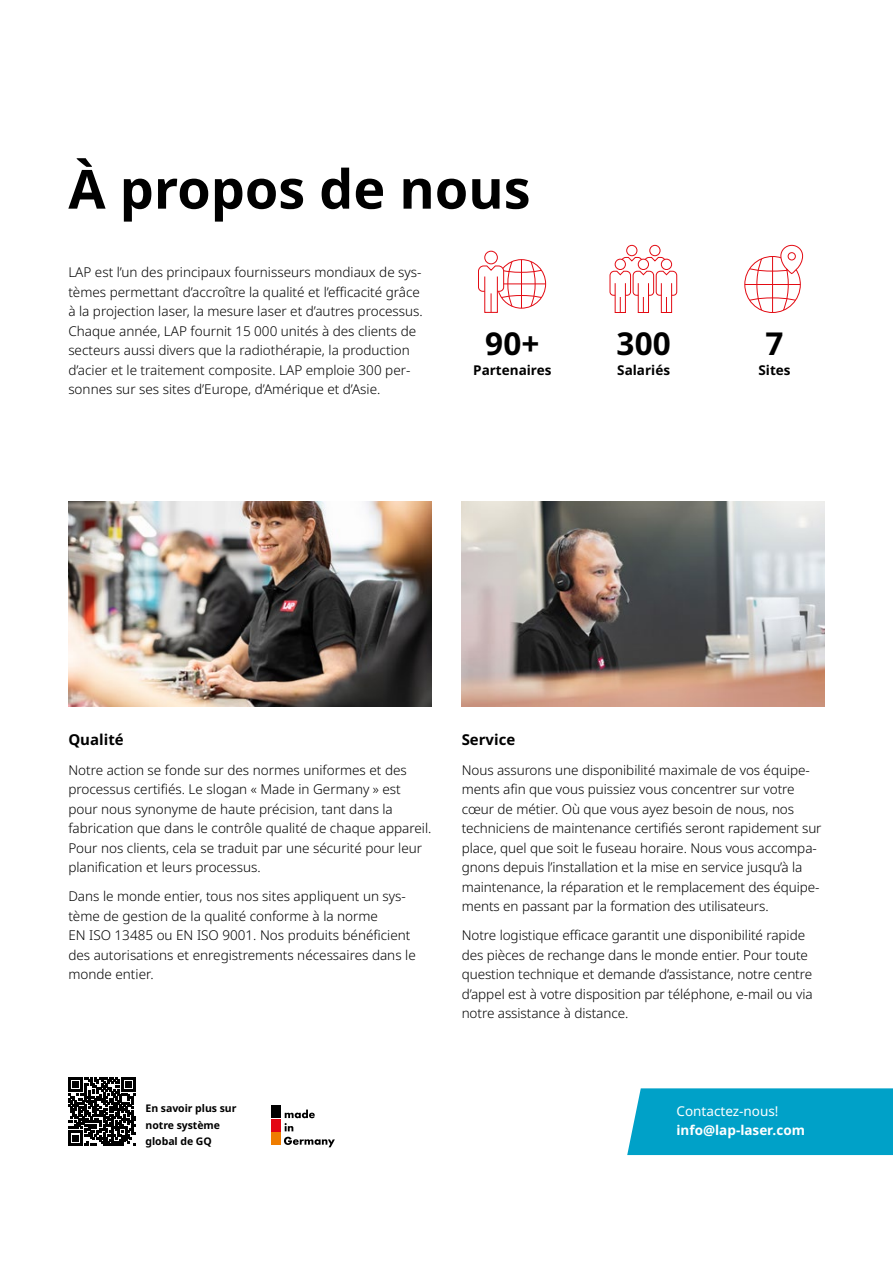
<style>
.page{position:relative;width:893px;height:1263px;background:#fff}
.page>*{position:absolute;margin:0;border:0;box-sizing:border-box;transform-origin:0 0}
.t1{font:700 54px "Noto Sans";color:#000}
.t2{font:700 31.5px "Noto Sans";color:#000}
.t3{font:700 15px "Noto Sans";color:#000}
.t4{font:300 13.5px/19.5px "Noto Sans";color:#000}
.t5{font:700 13.5px "Noto Sans";color:#000}
.t6{font:700 13.5px "Noto Sans";color:#fff}
.t7{font:13.5px "Noto Sans";color:#fff}
.t8{font:700 10.5px/16.5px "Noto Sans";letter-spacing:-.005em;color:#000}
</style>
<div class="page">
<div style="left:650px;top:245px;width:10px;height:11px;border:1px solid #e30b13;border-radius:50%"></div>
<svg style="left:621px;top:257px;width:44px;height:4px"></svg>
<div style="left:626px;top:245px;width:11px;height:11px;border:1px solid #e30b13;border-radius:50%"></div>
<svg style="left:609px;top:271px;width:68px;height:42px"></svg>
<div style="left:615px;top:259px;width:11px;height:11px;border:1px solid #e30b13;border-radius:50%"></div>
<div style="left:638px;top:259px;width:11px;height:11px;border:1px solid #e30b13;border-radius:50%"></div>
<div style="left:661px;top:259px;width:11px;height:11px;border:1px solid #e30b13;border-radius:50%"></div>
<div style="left:780px;top:245px;width:23px;height:29px;border:1px solid #e30b13;border-radius:11px"></div>
<div style="left:788px;top:252px;width:8px;height:8px;border:1px solid #e30b13;border-radius:50%"></div>
<svg style="left:744px;top:256px;width:57px;height:57px"></svg>
<svg style="left:478px;top:259px;width:68px;height:54px"></svg>
<div style="left:484px;top:251px;width:14px;height:13px;border:1px solid #e30b13;border-radius:50%"></div>
<img style="left:68px;top:502px;width:364px;height:204px">
<img style="left:461px;top:502px;width:364px;height:204px">
<div style="left:627px;top:1088px;width:266px;height:67px;background:#00a1c8"></div>
<div style="left:271px;top:1132px;width:9px;height:13px;background:#ef7d00"></div>
<div style="left:271px;top:1119px;width:9px;height:12px;background:#e30613"></div>
<div style="left:271px;top:1106px;width:9px;height:12px;background:#000"></div>
<svg style="left:285px;top:1109px;width:30px;height:22px"></svg>
<svg style="left:284px;top:1137px;width:51px;height:10px"></svg>
<svg style="left:68px;top:1145px;width:68px;height:1px"></svg>
<svg style="left:68px;top:1077px;width:68px;height:68px"></svg>
<h1 class="t1" style="left:68px;top:151px;width:464px">À propos de nous</h1>
<p class="t4" style="left:68px;top:263px;width:356px">LAP est l’un des principaux fournisseurs mondiaux de sys&shy;tèmes permettant d’accroître la qualité et l’efficacité grâce à la projection laser, la mesure laser et d’autres processus.<br>Chaque année, LAP fournit 15 000 unités à des clients de secteurs aussi divers que la radiothérapie, la production d’acier et le traitement composite. LAP emploie 300 per&shy;sonnes sur ses sites d’Europe, d’Amérique et d’Asie.</p>
<p class="t4" style="left:336px;top:283px;width:13px">f</p>
<h2 class="t2" style="left:485px;top:322px;width:56px">90+</h2>
<p class="t5" style="left:473px;top:360px;width:80px">Partenaires</p>
<h2 class="t2" style="left:617px;top:322px;width:56px">300</h2>
<p class="t5" style="left:617px;top:360px;width:54px">Salariés</p>
<h2 class="t2" style="left:766px;top:322px;width:20px">7</h2>
<p class="t5" style="left:758px;top:360px;width:34px">Sites</p>
<p class="t3" style="left:68px;top:729px;width:57px">Qualité</p>
<p class="t4" style="left:68px;top:760px;width:365px">Notre action se fonde sur des normes uniformes et des processus certifiés. Le slogan « Made in Germany » est pour nous synonyme de haute précision, tant dans la fabrication que dans le contrôle qualité de chaque appareil.<br>Pour nos clients, cela se traduit par une sécurité pour leur planification et leurs processus.</p>
<p class="t4" style="left:68px;top:887px;width:349px">Dans le monde entier, tous nos sites appliquent un sys&shy;tème de gestion de la qualité conforme à la norme<br>EN ISO 13485 ou EN ISO 9001. Nos produits bénéficient des autorisations et enregistrements nécessaires dans le monde entier.</p>
<p class="t3" style="left:462px;top:729px;width:55px">Service</p>
<p class="t4" style="left:462px;top:760px;width:361px">Nous assurons une disponibilité maximale de vos équipe&shy;ments afin que vous puissiez vous concentrer sur votre cœur de métier. Où que vous ayez besoin de nous, nos techniciens de maintenance certifiés seront rapidement sur place, quel que soit le fuseau horaire. Nous vous accompa&shy;gnons depuis l’installation et la mise en service jusqu’à la maintenance, la réparation et le remplacement des équipe&shy;ments en passant par la formation des utilisateurs.</p>
<p class="t4" style="left:462px;top:926px;width:352px">Notre logistique efficace garantit une disponibilité rapide des pièces de rechange dans le monde entier. Pour toute question technique et demande d’assistance, notre centre d’appel est à votre disposition par téléphone, e-mail ou via notre assistance à distance.</p>
<p class="t4" style="left:570px;top:926px;width:13px">f</p>
<p class="t8" style="left:146px;top:1100px;width:92px">En savoir plus sur notre système global de GQ</p>
<p class="t7" style="left:676px;top:1101px;width:103px">Contactez-nous!</p>
<p class="t6" style="left:676px;top:1121px;width:130px">info@lap-laser.com</p>
</div>
